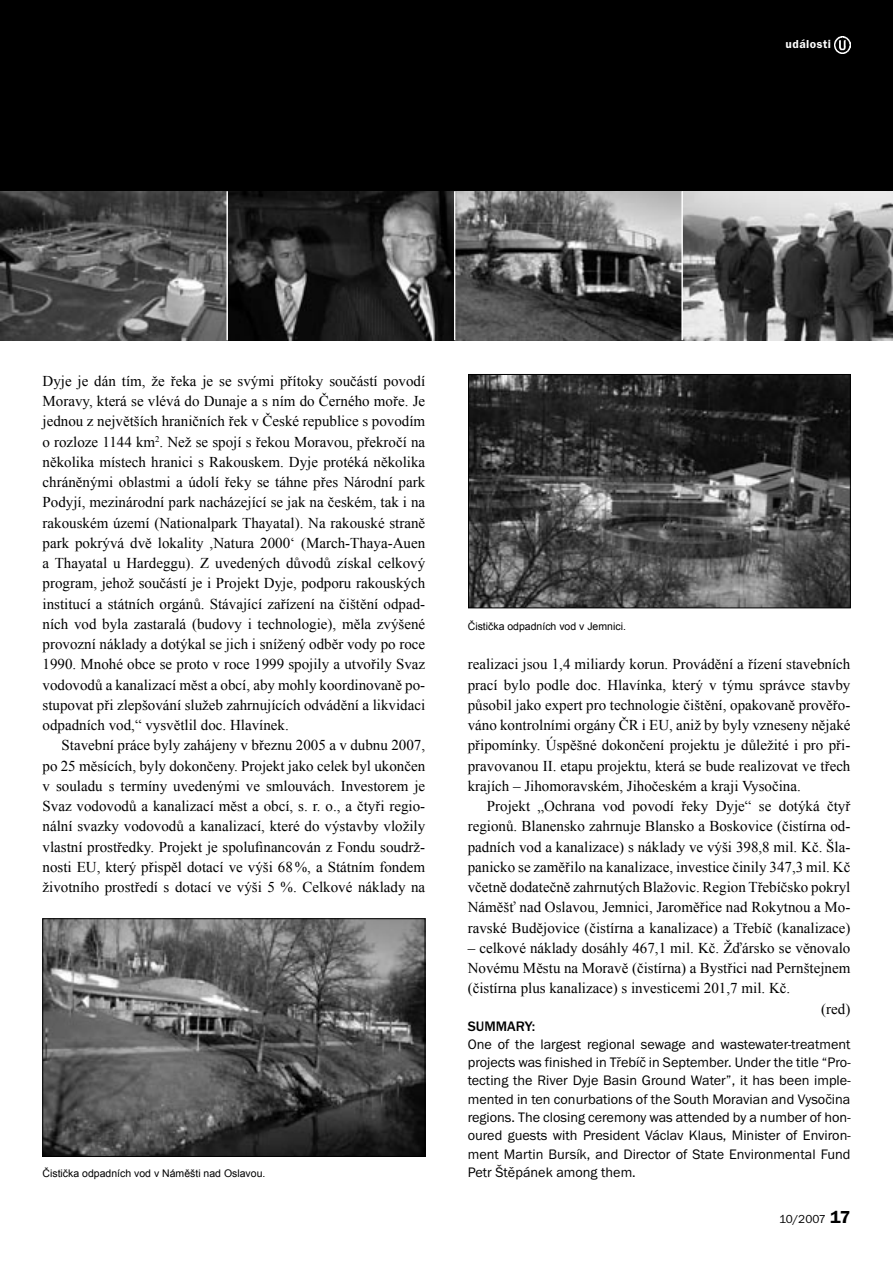
<style>
.page{position:relative;width:893px;height:1263px;background:#fff}
.page>*{position:absolute;margin:0;border:0;box-sizing:border-box;transform-origin:0 0}
.textx{font:15px/20.2px "Times New Roman";color:#000;text-align:justify}
.resumx{font:14.25px/18.3px "Franklin Got Itc TEE";color:#000;text-align:justify}
.resumx-2{font:500 14.25px "Franklin Got Itc TEE";color:#000}
.t1{font:12px "Franklin Got Itc TEE";letter-spacing:-.015em;color:#000}
.t2{font:600 12px "Franklin Got Itc TEE";letter-spacing:.04em;color:#fff}
.popisekx{font:10.5px "Arial";color:#000}
.s1{font-weight:600;font-size:18px}
</style>
<div class="page">
<div style="left:0;top:0;width:893px;height:191px;background:#000"></div>
<img style="left:834px;top:37px;width:17px;height:16px">
<img style="left:45px;top:920px;width:378px;height:234px">
<div style="left:43px;top:918px;width:382px;height:238px;border:1px solid #000"></div>
<img style="left:470px;top:376px;width:378px;height:230px">
<div style="left:468px;top:374px;width:382px;height:234px;border:1px solid #000"></div>
<img style="left:0;top:191px;width:893px;height:149px">
<hr style="left:454px;top:191px;width:1px;height:149px;background:#fff">
<hr style="left:682px;top:191px;width:1px;height:149px;background:#fff">
<hr style="left:227px;top:191px;width:1px;height:149px;background:#fff">
<p class="t2" style="left:785px;top:38px;width:47px">události</p>
<p class="textx" style="left:43px;top:370px;width:384px">Dyje je dán tím, že řeka je se svými přítoky součástí povodí Moravy, která se vlévá do Dunaje a s ním do Černého moře. Je jednou z největších hraničních řek v České republice s povodím o rozloze 1144 km<sup>2</sup>. Než se spojí s řekou Moravou, překročí na několika místech hranici s Rakouskem. Dyje protéká několika chráněnými oblastmi a údolí řeky se táhne přes Národní park Podyjí, mezinárodní park nacházející se jak na českém, tak i na rakouském území (Nationalpark Thayatal). Na rakouské straně park pokrývá dvě lokality ,Natura 2000‘ (March-Thaya-Auen a Thayatal u Hardeggu). Z uvedených důvodů získal celkový program, jehož součástí je i Projekt Dyje, podporu rakouských institucí a státních orgánů. Stávající zařízení na čištění odpad&shy;ních vod byla zastaralá (budovy i technologie), měla zvýšené provozní náklady a dotýkal se jich i snížený odběr vody po roce 1990. Mnohé obce se proto v roce 1999 spojily a utvořily Svaz vodovodů a kanalizací měst a obcí, aby mohly koordinovaně po&shy;stupovat při zlepšování služeb zahrnujících odvádění a likvidaci odpadních vod,“ vysvětlil doc. Hlavínek.</p>
<p class="textx" style="left:43px;top:735px;width:384px;text-indent:19px">Stavební práce byly zahájeny v březnu 2005 a v dubnu 2007, po 25 měsících, byly dokončeny. Projekt jako celek byl ukončen v souladu s termíny uvedenými ve smlouvách. Investorem je Svaz vodovodů a kanalizací měst a obcí, s. r. o., a čtyři regio&shy;nální svazky vodovodů a kanalizací, které do výstavby vložily vlastní prostředky. Projekt je spolufinancován z Fondu soudrž&shy;nosti EU, který přispěl dotací ve výši 68 %, a Státním fondem životního prostředí s dotací ve výši 5 %. Celkové náklady na</p>
<p class="popisekx" style="left:43px;top:1166px;width:224px">Čistička odpadních vod v Náměšti nad Oslavou.</p>
<p class="popisekx" style="left:468px;top:620px;width:160px">Čistička odpadních vod v Jemnici.</p>
<p class="textx" style="left:468px;top:654px;width:384px">realizaci jsou 1,4 miliardy korun. Provádění a řízení stavebních prací bylo podle doc. Hlavínka, který v týmu správce stavby působil jako expert pro technologie čištění, opakovaně prověřo&shy;váno kontrolními orgány ČR i EU, aniž by byly vzneseny nějaké připomínky. Úspěšné dokončení projektu je důležité i pro při&shy;pravovanou II. etapu projektu, která se bude realizovat ve třech krajích – Jihomoravském, Jihočeském a kraji Vysočina.</p>
<p class="textx" style="left:468px;top:796px;width:384px;text-indent:19px">Projekt „Ochrana vod povodí řeky Dyje“ se dotýká čtyř regionů. Blanensko zahrnuje Blansko a Boskovice (čistírna od&shy;padních vod a kanalizace) s náklady ve výši 398,8 mil. Kč. Šla&shy;panicko se zaměřilo na kanalizace, investice činily 347,3 mil. Kč včetně dodatečně zahrnutých Blažovic. Region Třebíčsko pokryl Náměšť nad Oslavou, Jemnici, Jaroměřice nad Rokytnou a Mo&shy;ravské Budějovice (čistírna a kanalizace) a Třebíč (kanalizace)</p>
<p class="textx" style="left:468px;top:937px;width:384px">– celkové náklady dosáhly 467,1 mil. Kč. Žďársko se věnovalo Novému Městu na Moravě (čistírna) a Bystřici nad Pernštejnem (čistírna plus kanalizace) s investicemi 201,7 mil. Kč.</p>
<p class="textx" style="left:821px;top:998px;width:31px">(red)</p>
<p class="resumx-2" style="left:468px;top:1018px;width:69px">SUMMARY:</p>
<p class="resumx" style="left:468px;top:1035px;width:384px">One of the largest regional sewage and wastewater-treatment projects was finished in Třebíč in September. Under the title “Pro&shy;tecting the River Dyje Basin Ground Water”, it has been imple&shy;mented in ten conurbations of the South Moravian and Vysočina regions. The closing ceremony was attended by a number of hon&shy;oured guests with President Václav Klaus, Minister of Environ&shy;ment Martin Bursík, and Director of State Environmental Fund Petr Štěpánek among them.</p>
<p class="t1" style="left:779px;top:1212px;width:73px">10/2007 <span class="s1">17</span></p>
</div>
